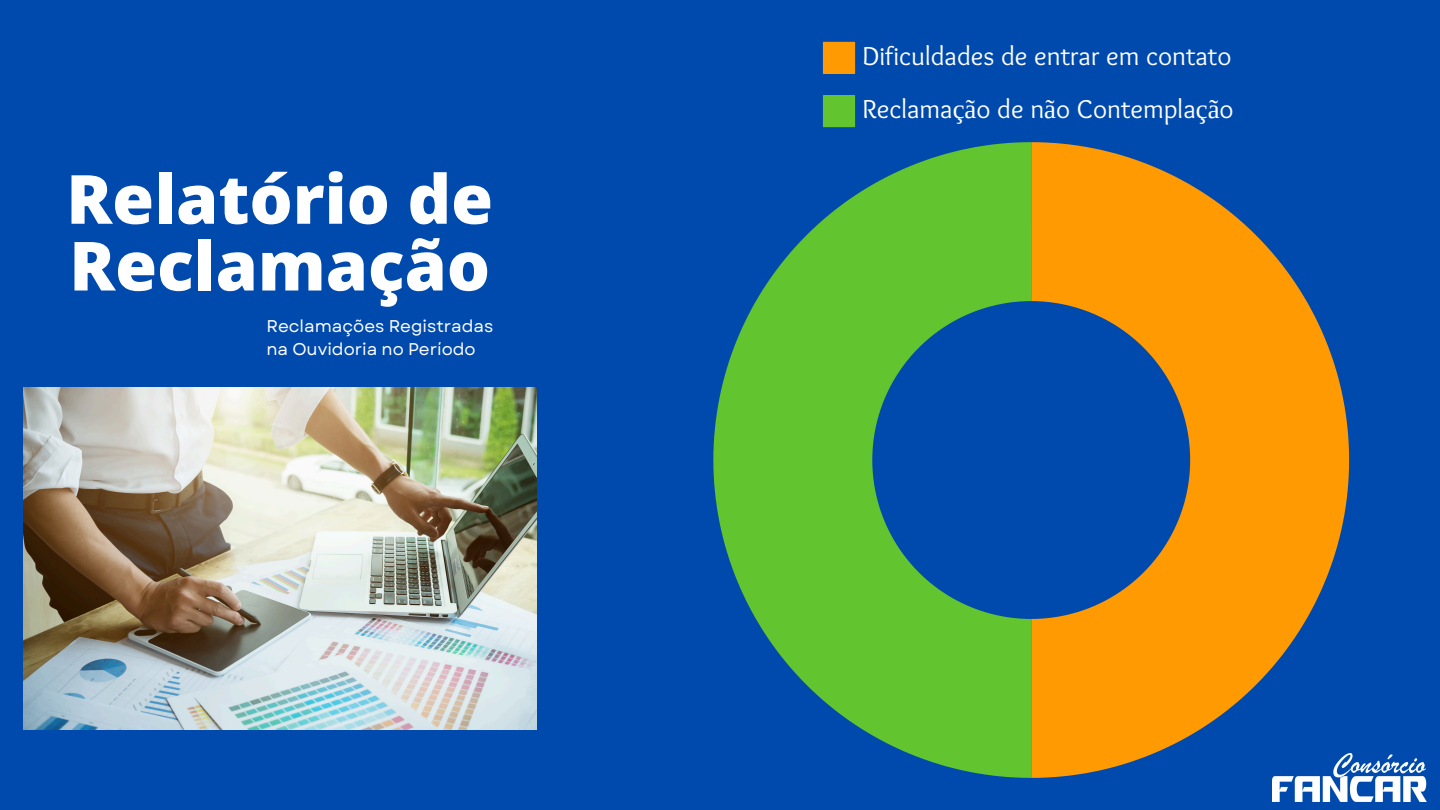
<style>
.page{position:relative;width:1440px;height:810px;background:#004aad}
.page>*{position:absolute;margin:0;border:0;box-sizing:border-box;transform-origin:0 0}
.t1{font:800 67.8px/66.8px "Open Sans";color:#fff}
.t2{font:26.8px/53.2px "Sukar";color:#fff}
.t3{font:17px/23.2px "Garet";color:#fff}
.s1{font-family:"Liberation Serif"}
</style>
<div class="page">
<svg style="left:823px;top:42px;width:32px;height:32px"></svg>
<svg style="left:823px;top:95px;width:32px;height:32px"></svg>
<svg style="left:1031px;top:142px;width:318px;height:636px;fill:#ff9a03"></svg>
<svg style="left:713px;top:142px;width:318px;height:636px;fill:#62c42e"></svg>
<img style="left:23px;top:387px;width:513px;height:342px">
<img style="left:1272px;top:754px;width:154px;height:48px">
<p class="t1" style="left:66px;top:164px;width:428px">Relatório de<br>Reclamação</p>
<p class="t3" style="left:266px;top:314px;width:228px">Reclamações Registradas na Ouvidoria no Período</p>
<p class="t2" style="left:863px;top:31px;width:373px">Dificuldades de entrar em contato<br>Reclama<span class="s1">çã</span>o de n<span class="s1">ã</span>o Contempla<span class="s1">çã</span>o</p>
</div>
